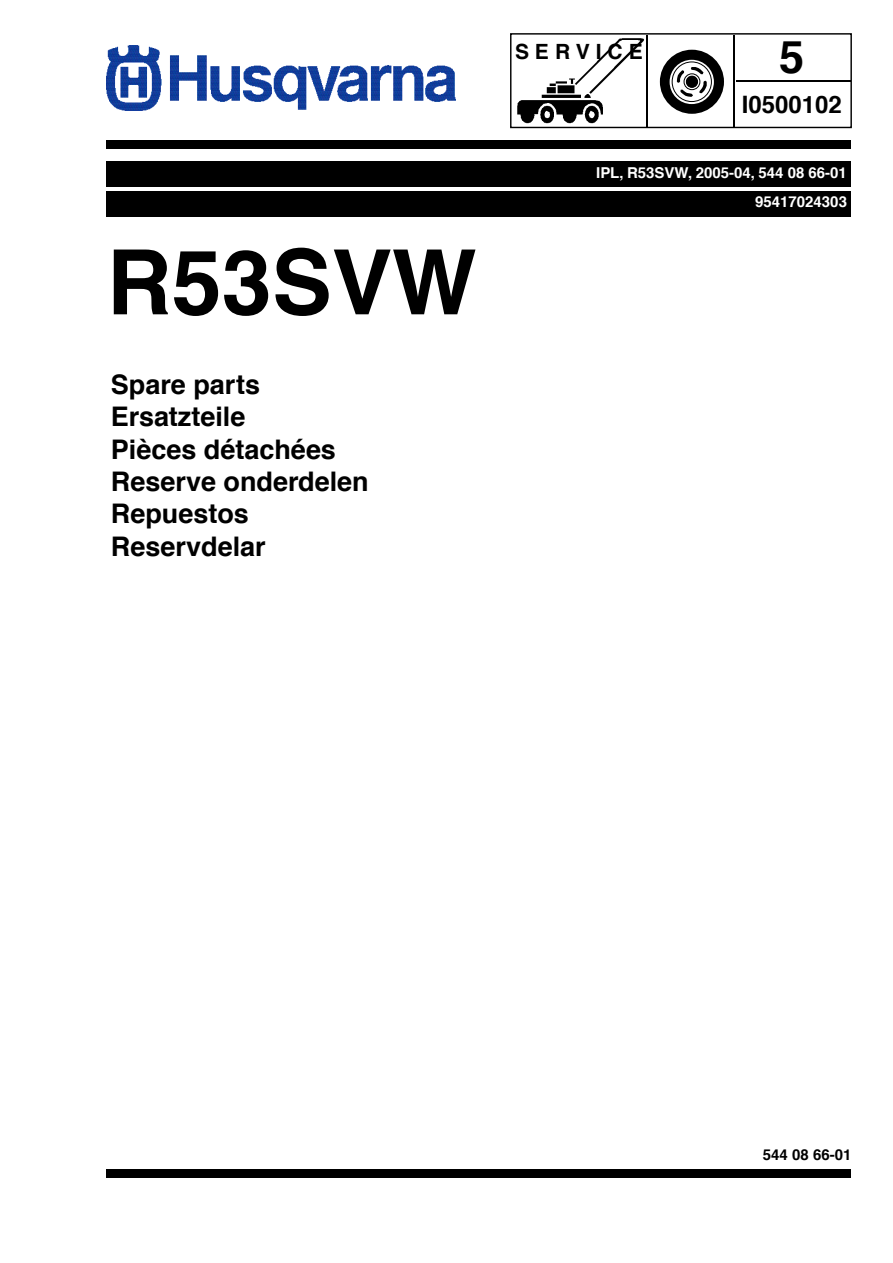
<style>
.page{position:relative;width:893px;height:1263px;background:#fff}
.page>*{position:absolute;margin:0;border:0;box-sizing:border-box;transform-origin:0 0}
.t1{font:700 90px "Helvetica";color:#000}
.t2{font:700 45px "Helvetica";color:#000}
.t3{font:700 27px/32.4px "Helvetica";color:#000}
.t4{font:700 24px "Helvetica";color:#000}
.t5{font:700 21px "Helvetica";letter-spacing:.28em;color:#000}
.t6{font:700 15px "Helvetica";color:#fff}
.t7{font:700 15px "Helvetica";color:#000}
</style>
<div class="page">
<svg style="left:517px;top:38px;width:127px;height:85px"></svg>
<svg style="left:660px;top:50px;width:64px;height:64px"></svg>
<img style="left:107px;top:45px;width:348px;height:66px">
<div style="left:510px;top:33px;width:341px;height:95px;border:1px solid #000"></div>
<hr style="left:646px;top:35px;width:1px;height:92px;background:#000">
<hr style="left:733px;top:35px;width:1px;height:92px;background:#000">
<div style="left:107px;top:162px;width:744px;height:25px;background:#000"></div>
<div style="left:107px;top:140px;width:744px;height:9px;background:#000"></div>
<div style="left:107px;top:1169px;width:744px;height:9px;background:#000"></div>
<div style="left:107px;top:191px;width:744px;height:26px;background:#000"></div>
<hr style="left:736px;top:80px;width:115px;height:1px;background:#000">
<h1 class="t1" style="left:107px;top:245px;width:371px">R53SVW</h1>
<p class="t3" style="left:111px;top:370px;width:259px">Spare parts<br>Ersatzteile<br>Pièces détachées<br>Reserve onderdelen<br>Repuestos<br>Reservdelar</p>
<p class="t5" style="left:515px;top:43px;width:129px">SERVICE</p>
<h2 class="t2" style="left:779px;top:38px;width:27px">5</h2>
<p class="t4" style="left:741px;top:94px;width:102px">I0500102</p>
<p class="t6" style="left:596px;top:166px;width:252px">IPL, R53SVW, 2005-04, 544 08 66-01</p>
<p class="t6" style="left:755px;top:196px;width:93px">95417024303</p>
<p class="t7" style="left:763px;top:1148px;width:90px">544 08 66-01</p>
</div>
